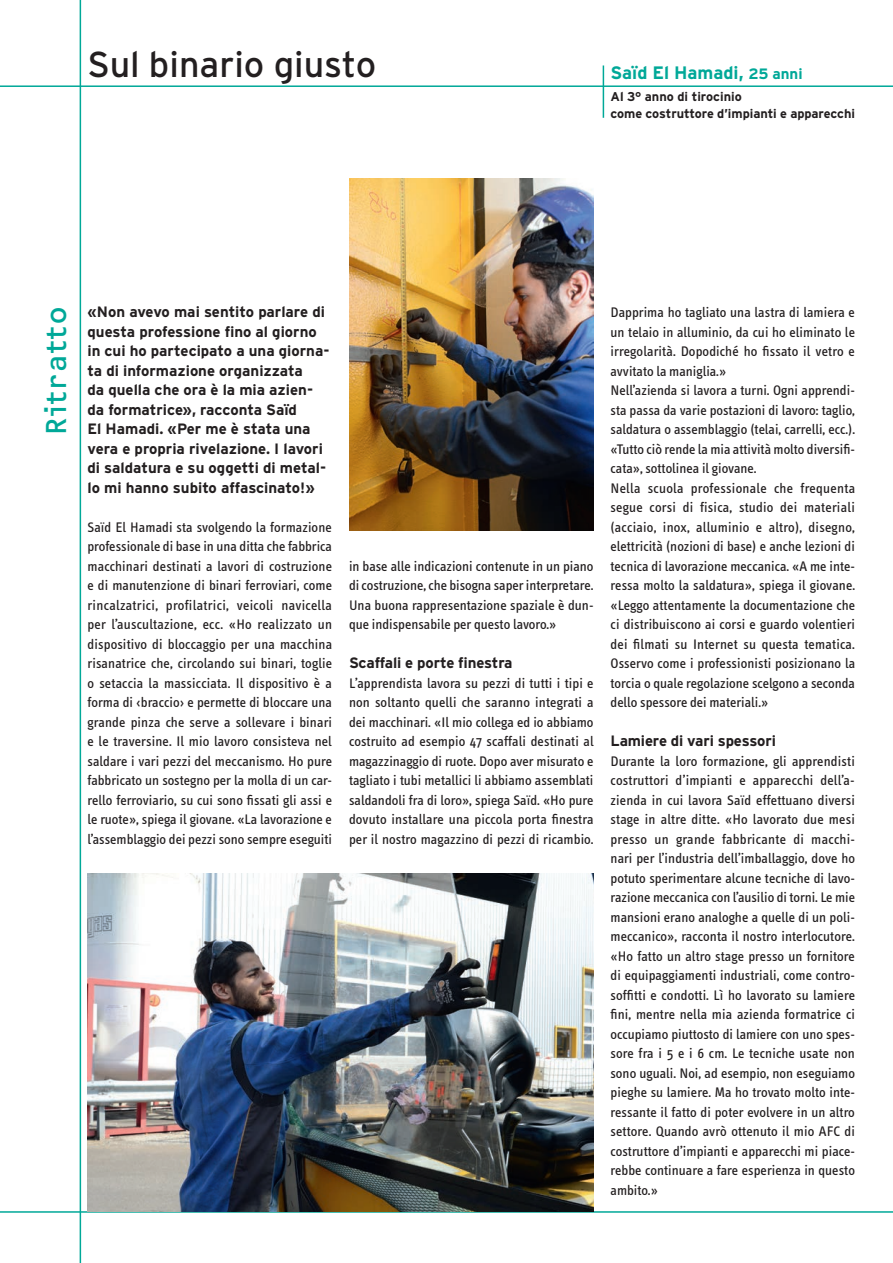
<style>
.page{position:relative;width:893px;height:1263px;background:#fff}
.page>*{position:absolute;margin:0;border:0;box-sizing:border-box;transform-origin:0 0}
.t1{font:36px "Interstate";color:#231f20}
.t2{font:30px "OCRF";color:#00a898}
.t3{font:700 18px "Interstate";color:#00a898}
.t4{font:700 15px/19.5px "Interstate";color:#231f20}
.t5{font:14.25px/19.5px "Info Text";letter-spacing:.005em;color:#231f20;text-align:justify}
.t6{font:700 12.75px/16.5px "Interstate";letter-spacing:-.005em;color:#231f20}
.s1{font-size:15px}
</style>
<div class="page">
<hr style="left:0;top:85px;width:893px;height:2px;background:#00a898">
<hr style="left:80px;top:0;width:1px;height:1263px;background:#00a898">
<hr style="left:0;top:1211px;width:893px;height:2px;background:#00a898">
<hr style="left:603px;top:65px;width:1px;height:53px;background:#00a898">
<img style="left:349px;top:179px;width:244px;height:352px">
<img style="left:87px;top:873px;width:506px;height:338px">
<h1 class="t1" style="left:88px;top:44px;width:290px">Sul binario giusto</h1>
<p class="t3" style="left:610px;top:62px;width:194px">Saïd El Hamadi, <span class="s1">25 anni</span></p>
<p class="t6" style="left:610px;top:88px;width:246px">Al 3° anno di tirocinio<br>come costruttore d’impianti e apparecchi</p>
<h2 class="t2" style="left:37px;top:436px;width:131px;rotate:-90deg">Ritratto</h2>
<p class="t4" style="left:88px;top:302px;width:243px">«Non avevo mai sentito parlare di questa professione fino al giorno in cui ho partecipato a una giorna&shy;ta di informazione organizzata<br>da quella che ora è la mia azien&shy;da formatrice», racconta Saïd<br>El Hamadi. «Per me è stata una vera e propria rivelazione. I lavori di saldatura e su oggetti di metal&shy;lo mi hanno subito affascinato!»</p>
<p class="t5" style="left:88px;top:517px;width:246px">Saïd El Hamadi sta svolgendo la formazione professionale di base in una ditta che fabbrica macchinari destinati a lavori di costruzione e di manutenzione di binari ferroviari, come rincalzatrici, profilatrici, veicoli navicella per l’auscultazione, ecc. «Ho realizzato un dispositivo di bloccaggio per una macchina risanatrice che, circolando sui binari, toglie o setaccia la massicciata. Il dispositivo è a forma di ‹braccio› e permette di bloccare una grande pinza che serve a sollevare i binari e le traversine. Il mio lavoro consisteva nel saldare i vari pezzi del meccanismo. Ho pure fabbricato un sostegno per la molla di un car&shy;rello ferroviario, su cui sono fissati gli assi e le ruote», spiega il giovane. «La lavorazione e l’assemblaggio dei pezzi sono sempre eseguiti</p>
<p class="t5" style="left:349px;top:556px;width:246px">in base alle indicazioni contenute in un piano di costruzione, che bisogna saper interpretare.<br>Una buona rappresentazione spaziale è dun&shy;que indispensabile per questo lavoro.»</p>
<p class="t4" style="left:349px;top:653px;width:165px">Scaffali e porte finestra</p>
<p class="t5" style="left:349px;top:673px;width:246px">L’apprendista lavora su pezzi di tutti i tipi e non soltanto quelli che saranno integrati a dei macchinari. «Il mio collega ed io abbiamo costruito ad esempio 47 scaffali destinati al magazzinaggio di ruote. Dopo aver misurato e tagliato i tubi metallici li abbiamo assemblati saldandoli fra di loro», spiega Saïd. «Ho pure dovuto installare una piccola porta finestra per il nostro magazzino di pezzi di ricambio.</p>
<p class="t5" style="left:611px;top:303px;width:246px;text-align:left">Dapprima ho tagliato una lastra di lamiera e un telaio in alluminio, da cui ho eliminato le irregolarità. Dopodiché ho fissato il vetro e avvitato la maniglia.»<br>Nell’azienda si lavora a turni. Ogni apprendi&shy;sta passa da varie postazioni di lavoro: taglio, saldatura o assemblaggio (telai, carrelli, ecc.). «Tutto ciò rende la mia attività molto diversifi&shy;cata», sottolinea il giovane.<br>Nella scuola professionale che frequenta segue corsi di fisica, studio dei materiali (acciaio, inox, alluminio e altro), disegno, elettricità (nozioni di base) e anche lezioni di tecnica di lavorazione meccanica. «A me inte&shy;ressa molto la saldatura», spiega il giovane. «Leggo attentamente la documentazione che ci distribuiscono ai corsi e guardo volentieri dei filmati su Internet su questa tematica.<br>Osservo come i professionisti posizionano la torcia o quale regolazione scelgono a seconda dello spessore dei materiali.»</p>
<p class="t4" style="left:610px;top:731px;width:167px">Lamiere di vari spessori</p>
<p class="t5" style="left:610px;top:751px;width:246px">Durante la loro formazione, gli apprendisti costruttori d’impianti e apparecchi dell’a&shy;zienda in cui lavora Saïd effettuano diversi stage in altre ditte. «Ho lavorato due mesi presso un grande fabbricante di macchi&shy;nari per l’industria dell’imballaggio, dove ho potuto sperimentare alcune tecniche di lavo&shy;razione meccanica con l’ausilio di torni. Le mie mansioni erano analoghe a quelle di un poli&shy;meccanico», racconta il nostro interlocutore. «Ho fatto un altro stage presso un fornitore di equipaggiamenti industriali, come contro&shy;soffitti e condotti. Lì ho lavorato su lamiere fini, mentre nella mia azienda formatrice ci occupiamo piuttosto di lamiere con uno spes&shy;sore fra i 5 e i 6 cm. Le tecniche usate non sono uguali. Noi, ad esempio, non eseguiamo pieghe su lamiere. Ma ho trovato molto inte&shy;ressante il fatto di poter evolvere in un altro settore. Quando avrò ottenuto il mio AFC di costruttore d’impianti e apparecchi mi piace&shy;rebbe continuare a fare esperienza in questo ambito.»</p>
</div>
